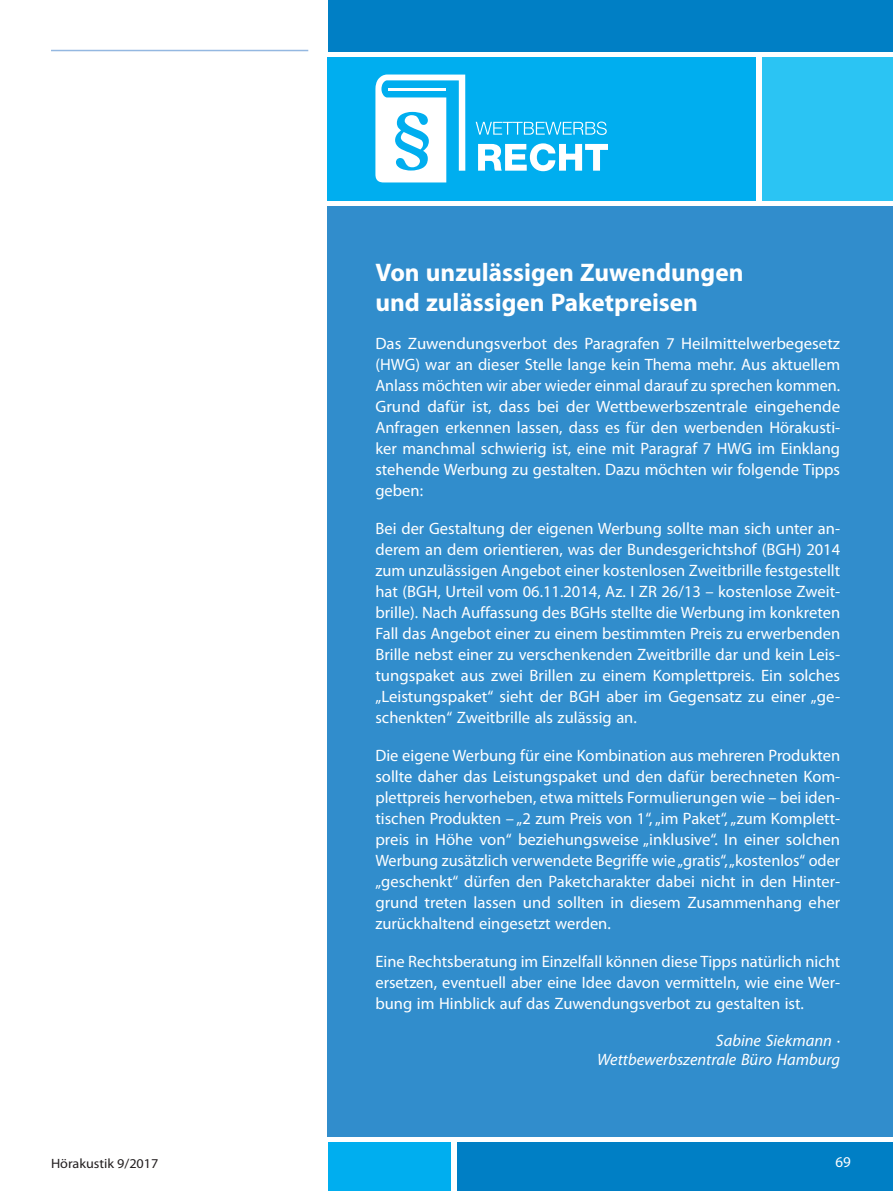
<style>
.page{position:relative;width:893px;height:1191px;background:#fff}
.page>*{position:absolute;margin:0;border:0;box-sizing:border-box;transform-origin:0 0}
._5__Text_2spaltig_Bl{font:700 25.5px/30px "Myriad Pro";color:#fff}
.C__Text_2spaltig_Blo{font:16.5px/21px "Myriad Pro";color:#fff;text-align:justify}
.C__Text_2spaltig_Blo-2{font:italic 16.5px/19.5px "Myriad Pro";color:#fff;text-align:right}
.t1{font:15px "Myriad Pro";color:#fff}
.t2{font:13.5px "Myriad Pro";color:#231f20;scale:1.05 1}
</style>
<div class="page">
<hr style="left:51px;top:50px;width:257px;height:1px;background:#94b8e1">
<div style="left:328px;top:206px;width:565px;height:931px;background:#318dcc"></div>
<div style="left:762px;top:57px;width:131px;height:143px;background:#2bc4f3"></div>
<div style="left:328px;top:57px;width:428px;height:143px;background:#00aeef"></div>
<div style="left:328px;top:1142px;width:123px;height:49px;background:#00aeef"></div>
<svg style="left:476px;top:122px;width:131px;height:13px"></svg>
<svg style="left:478px;top:143px;width:130px;height:28px"></svg>
<svg style="left:375px;top:74px;width:90px;height:108px"></svg>
<hr style="left:389px;top:88px;width:57px;height:3px;background:#fff">
<div style="left:457px;top:1142px;width:436px;height:49px;background:#007fc5"></div>
<div style="left:328px;top:0;width:565px;height:51px;background:#007fc5"></div>
<p class="_5__Text_2spaltig_Bl" style="left:375px;top:256px;width:369px">Von unzulässigen Zuwendungen und zulässigen Paketpreisen</p>
<p class="C__Text_2spaltig_Blo" style="left:375px;top:333px;width:466px">Das Zuwendungsverbot des Paragrafen 7 Heilmittelwerbegesetz (HWG) war an dieser Stelle lange kein Thema mehr. Aus aktuellem Anlass möchten wir aber wieder einmal darauf zu sprechen kommen.<br>Grund dafür ist, dass bei der Wettbewerbszentrale eingehende Anfragen erkennen lassen, dass es für den werbenden Hörakusti&shy;ker manchmal schwierig ist, eine mit Paragraf 7 HWG im Einklang stehende Werbung zu gestalten. Dazu möchten wir folgende Tipps geben:</p>
<p class="C__Text_2spaltig_Blo" style="left:375px;top:518px;width:466px">Bei der Gestaltung der eigenen Werbung sollte man sich unter an&shy;derem an dem orientieren, was der Bundesgerichtshof (BGH) 2014 zum unzulässigen Angebot einer kostenlosen Zweitbrille festgestellt hat (BGH, Urteil vom 06.11.2014, Az. I ZR 26/13 – kostenlose Zweit&shy;brille). Nach Auffassung des BGHs stellte die Werbung im konkreten Fall das Angebot einer zu einem bestimmten Preis zu erwerbenden Brille nebst einer zu verschenkenden Zweitbrille dar und kein Leis&shy;tungspaket aus zwei Brillen zu einem Komplettpreis. Ein solches „Leistungspaket“ sieht der BGH aber im Gegensatz zu einer „ge&shy;schenkten“ Zweitbrille als zulässig an.</p>
<p class="C__Text_2spaltig_Blo" style="left:375px;top:745px;width:466px">Die eigene Werbung für eine Kombination aus mehreren Produkten sollte daher das Leistungspaket und den dafür berechneten Kom&shy;plettpreis hervorheben, etwa mittels Formulierungen wie – bei iden&shy;tischen Produkten – „2 zum Preis von 1“, „im Paket“, „zum Komplett&shy;preis in Höhe von“ beziehungsweise „inklusive“. In einer solchen Werbung zusätzlich verwendete Begriffe wie „gratis“, „kostenlos“ oder „geschenkt“ dürfen den Paketcharakter dabei nicht in den Hinter&shy;grund treten lassen und sollten in diesem Zusammenhang eher zurückhaltend eingesetzt werden.</p>
<p class="C__Text_2spaltig_Blo" style="left:375px;top:951px;width:466px">Eine Rechtsberatung im Einzelfall können diese Tipps natürlich nicht ersetzen, eventuell aber eine Idee davon vermitteln, wie eine Wer&shy;bung im Hinblick auf das Zuwendungsverbot zu gestalten ist.</p>
<p class="C__Text_2spaltig_Blo-2" style="left:597px;top:1030px;width:245px">Sabine Siekmann ·<br>Wettbewerbszentrale Büro Hamburg</p>
<p class="t2" style="left:51px;top:1154px;width:104px">Hörakustik 9/2017</p>
<p class="t1" style="left:835px;top:1153px;width:17px">69</p>
</div>
